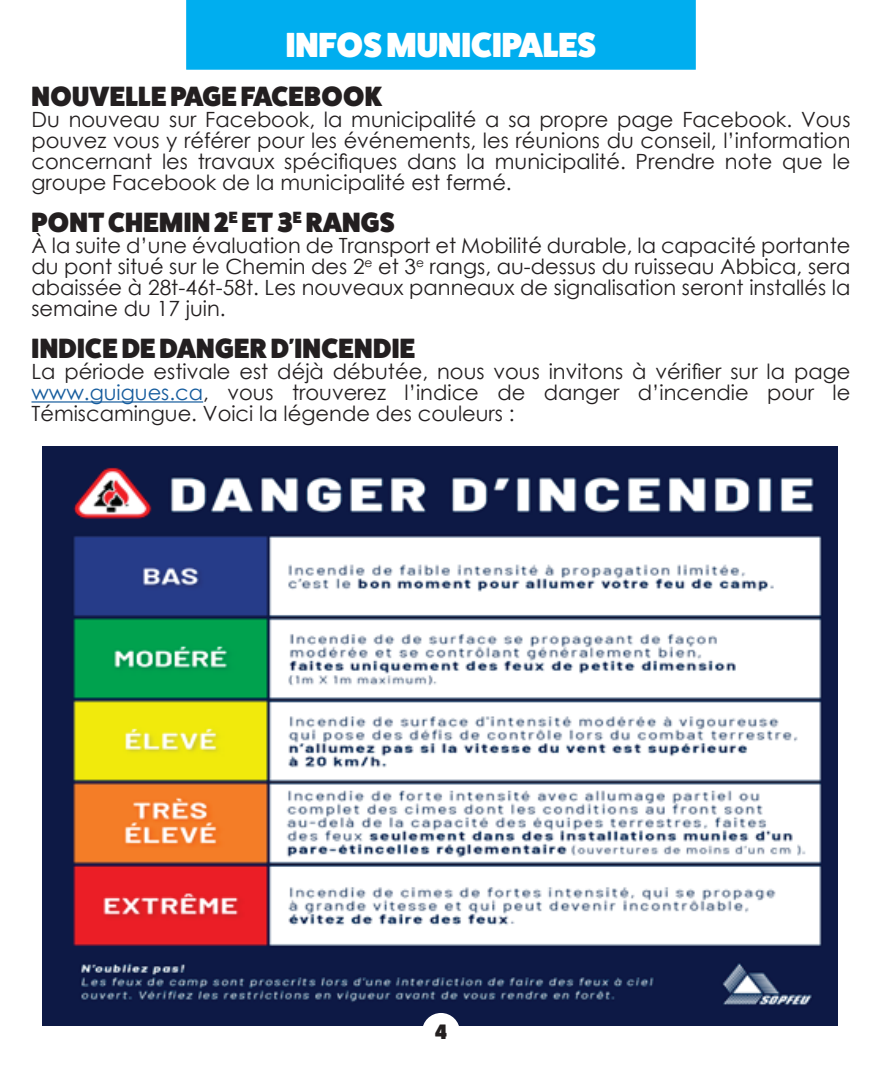
<style>
.page{position:relative;width:882px;height:1071px;background:#fff}
.page>*{position:absolute;margin:0;border:0;box-sizing:border-box;transform-origin:0 0}
.t1{font:800 35px "Fat Frank";color:#fff}
.t2{font:800 28px "Fat Frank";letter-spacing:.01em;color:#231f20}
.t3{font:21px/21px "Century Gothic";color:#231f20;text-align:justify}
.t4{font:800 21px "Fat Frank";color:#231f20}
.s1{color:#175d9e}
</style>
<div class="page">
<hr style="left:32px;top:401px;width:171px;height:2px;background:#175d9e">
<img style="left:42px;top:446px;width:796px;height:580px">
<div style="left:186px;top:0;width:510px;height:70px;background:#00aeef"></div>
<div style="left:422px;top:1013px;width:38px;height:38px;background:#fff;border-radius:50%"></div>
<h1 class="t1" style="left:286px;top:25px;width:312px">INFOS MUNICIPALES</h1>
<h2 class="t2" style="left:32px;top:81px;width:352px">NOUVELLE PAGE FACEBOOK</h2>
<p class="t3" style="left:32px;top:109px;width:821px">Du nouveau sur Facebook, la municipalité a sa propre page Facebook. Vous pouvez vous y référer pour les événements, les réunions du conseil, l’information concernant les travaux spécifiques dans la municipalité. Prendre note que le groupe Facebook de la municipalité est fermé.</p>
<h2 class="t2" style="left:32px;top:207px;width:365px">PONT CHEMIN 2<sup>E</sup> ET 3<sup>E</sup> RANGS</h2>
<p class="t3" style="left:32px;top:235px;width:821px">À la suite d’une évaluation de Transport et Mobilité durable, la capacité portante du pont situé sur le Chemin des 2<sup>e</sup> et 3<sup>e</sup> rangs, au-dessus du ruisseau Abbica, sera abaissée à 28t-46t-58t. Les nouveaux panneaux de signalisation seront installés la semaine du 17 juin.</p>
<h2 class="t2" style="left:32px;top:333px;width:385px">INDICE DE DANGER D'INCENDIE</h2>
<p class="t3" style="left:32px;top:361px;width:821px">La période estivale est déjà débutée, nous vous invitons à vérifier sur la page <span class="s1">www.guigues.ca</span>, vous trouverez l’indice de danger d’incendie pour le Témiscamingue. Voici la légende des couleurs :</p>
<p class="t4" style="left:435px;top:1020px;width:14px">4</p>
</div>
